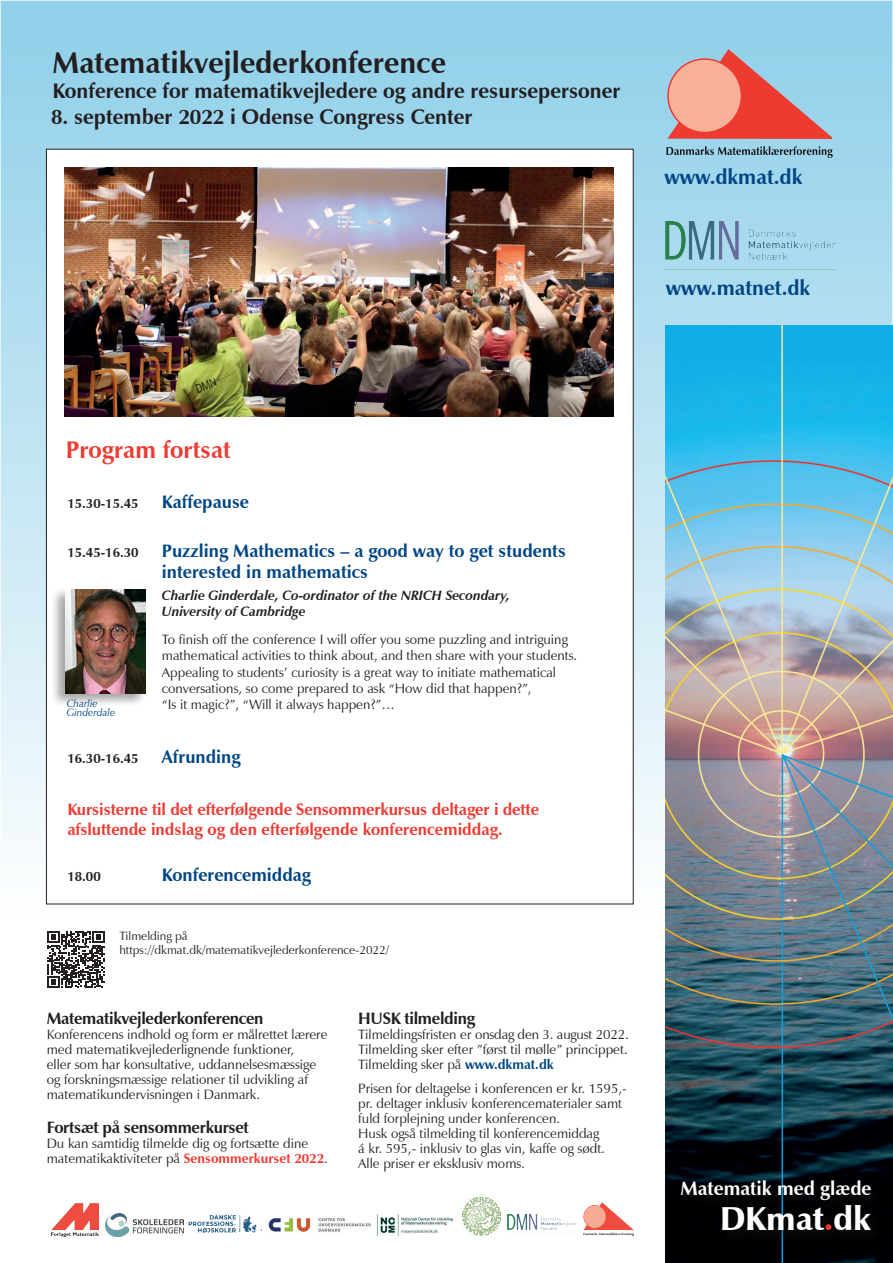
<style>
.page{position:relative;width:893px;height:1263px;background:#fff}
.page>*{position:absolute;margin:0;border:0;box-sizing:border-box;transform-origin:0 0}
.t1{font:900 33.3px "Zapf Humanist 601 BT";color:#fff}
.t2{font:700 30px "Zapf Humanist 601 BT";color:#231f20}
.t3{font:700 24px "Zapf Humanist 601 BT";color:#ee3b32}
.t4{font:700 21px "Zapf Humanist 601 BT";color:#231f20}
.t5{font:700 21px "Zapf Humanist 601 BT";color:#004583}
.t6{font:700 19.35px "Zapf Humanist 601 BT";color:#fff}
.t7{font:700 18px/21.6px "Zapf Humanist 601 BT";color:#004684}
.t8{font:700 18px "Zapf Humanist 601 BT";color:#004583}
.t9{font:700 16.5px/19.8px "Zapf Humanist 601 BT";letter-spacing:-.01em;color:#ee3b32}
.t10{font:700 16.5px "Zapf Humanist 601 BT";letter-spacing:-.02em;color:#231f20}
.t11{font:13.5px/15px "Zapf Humanist 601 BT";color:#231f20}
.t12{font:italic 700 13.5px/16.2px "Zapf Humanist 601 BT";color:#231f20}
.t13{font:700 13.5px "Zapf Humanist 601 BT";color:#231f20}
.t14{font:12px/14.4px "Zapf Humanist 601 BT";color:#231f20}
.t15{font:italic 10.5px/9px "Zapf Humanist 601 BT";color:#004684}
.s1{font-weight:700;color:#ee3b32}
.s2{font-weight:700;color:#004684}
.s3{color:#ee3b32}
</style>
<div class="page">
<img style="left:106px;top:1214px;width:78px;height:22px">
<div style="left:0;top:0;width:893px;height:914px;background:linear-gradient(to bottom,#8ccee9,#fbfdfd);border:1px solid #e1f1f8"></div>
<svg style="left:666px;top:49px;width:168px;height:91px;background:#bd8f98"></svg>
<svg style="left:666px;top:146px;width:167px;height:12px;background:#7da6b7"></svg>
<div style="left:668px;top:59px;width:73px;height:73px;background:#f9b199;border-radius:50%"></div>
<div style="left:667px;top:58px;width:75px;height:75px;border:1px solid #ee3b32;border-radius:50%"></div>
<img style="left:666px;top:325px;width:227px;height:938px">
<img style="left:665px;top:221px;width:170px;height:49px">
<img style="left:583px;top:1202px;width:51px;height:33px">
<img style="left:463px;top:1198px;width:37px;height:37px">
<img style="left:268px;top:1218px;width:103px;height:14px">
<img style="left:507px;top:1214px;width:69px;height:16px">
<div style="left:720px;top:1203px;width:164px;height:41px;background:#040406"></div>
<div style="left:679px;top:1179px;width:206px;height:35px;background:#010104"></div>
<img style="left:51px;top:1204px;width:48px;height:33px">
<img style="left:377px;top:1214px;width:76px;height:22px">
<img style="left:189px;top:1215px;width:72px;height:18px">
<div style="left:46px;top:149px;width:587px;height:755px;background:#fff"></div>
<img style="left:65px;top:167px;width:549px;height:250px">
<div style="left:51px;top:587px;width:96px;height:120px;background:#231f20;opacity:.4"></div>
<img style="left:65px;top:590px;width:80px;height:104px">
<svg style="left:47px;top:931px;width:57px;height:57px"></svg>
<h2 class="t2" style="left:52px;top:44px;width:395px">Matematikvejlederkonference</h2>
<h3 class="t4" style="left:52px;top:78px;width:570px">Konference for matematikvejledere og andre resursepersoner</h3>
<h3 class="t4" style="left:51px;top:103px;width:423px">8. september 2022 i Odense Congress Center</h3>
<h3 class="t5" style="left:665px;top:164px;width:139px">www.dkmat.dk</h3>
<h3 class="t5" style="left:666px;top:275px;width:146px">www.matnet.dk</h3>
<h3 class="t3" style="left:66px;top:435px;width:166px">Program fortsat</h3>
<p class="t13" style="left:67px;top:495px;width:73px">15.30-15.45</p>
<h3 class="t8" style="left:162px;top:491px;width:89px">Kaffepause</h3>
<p class="t13" style="left:67px;top:544px;width:73px">15.45-16.30</p>
<h3 class="t7" style="left:162px;top:540px;width:406px">Puzzling Mathematics – a good way to get students interested in mathematics</h3>
<p class="t12" style="left:162px;top:587px;width:349px">Charlie Ginderdale, Co-ordinator of the NRICH Secondary,<br>University of Cambridge</p>
<p class="t11" style="left:162px;top:631px;width:417px;line-height:16.2px">To finish off the conference I will offer you some puzzling and intriguing mathematical activities to think about, and then share with your students.<br>Appealing to students’ curiosity is a great way to initiate mathematical conversations, so come prepared to ask “How did that happen?”,<br>“Is it magic?”, “Will it always happen?”…</p>
<p class="t15" style="left:67px;top:699px;width:50px">Charlie<br>Ginderdale</p>
<p class="t13" style="left:67px;top:750px;width:73px">16.30-16.45</p>
<h3 class="t7" style="left:162px;top:746px;width:80px">Afrunding</h3>
<p class="t9" style="left:67px;top:800px;width:473px">Kursisterne til det efterfølgende Sensommerkursus deltager i dette afsluttende indslag og den efterfølgende konferencemiddag.</p>
<p class="t13" style="left:67px;top:868px;width:35px">18.00</p>
<h3 class="t8" style="left:162px;top:863px;width:151px">Konferencemiddag</h3>
<p class="t14" style="left:119px;top:928px;width:271px">Tilmelding på https://dkmat.dk/matematikvejlederkonference-2022/</p>
<p class="t10" style="left:47px;top:1008px;width:218px">Matematikvejlederkonferencen</p>
<p class="t11" style="left:47px;top:1026px;width:282px">Konferencens indhold og form er målrettet lærere med matematikvejlederlignende funktioner,<br>eller som har konsultative, uddannelsesmæssige og forskningsmæssige relationer til udvikling af matematikundervisningen i Danmark.</p>
<p class="t10" style="left:47px;top:1117px;width:204px">Fortsæt på sensommerkurset</p>
<p class="t11" style="left:47px;top:1136px;width:282px">Du kan samtidig tilmelde dig og fortsætte dine matematikaktiviteter på <span class="s1">Sensommerkurset 2022</span>.</p>
<p class="t10" style="left:358px;top:1008px;width:118px">HUSK tilmelding</p>
<p class="t11" style="left:358px;top:1026px;width:272px;text-align:justify">Tilmeldingsfristen er onsdag den 3. august 2022.<br>Tilmelding sker efter ”først til mølle” princippet.<br>Tilmelding sker på <span class="s2">www.dkmat.dk</span></p>
<p class="t11" style="left:358px;top:1080px;width:270px">Prisen for deltagelse i konferencen er kr. 1595,- pr. deltager inklusiv konferencematerialer samt fuld forplejning under konferencen.<br>Husk også tilmelding til konferencemiddag<br>á kr. 595,- inklusiv to glas vin, kaffe og sødt.<br>Alle priser er eksklusiv moms.</p>
<h3 class="t6" style="left:680px;top:1176px;width:193px">Matematik med glæde</h3>
<h1 class="t1" style="left:720px;top:1198px;width:153px">DKmat<span class="s3">.</span>dk</h1>
</div>
